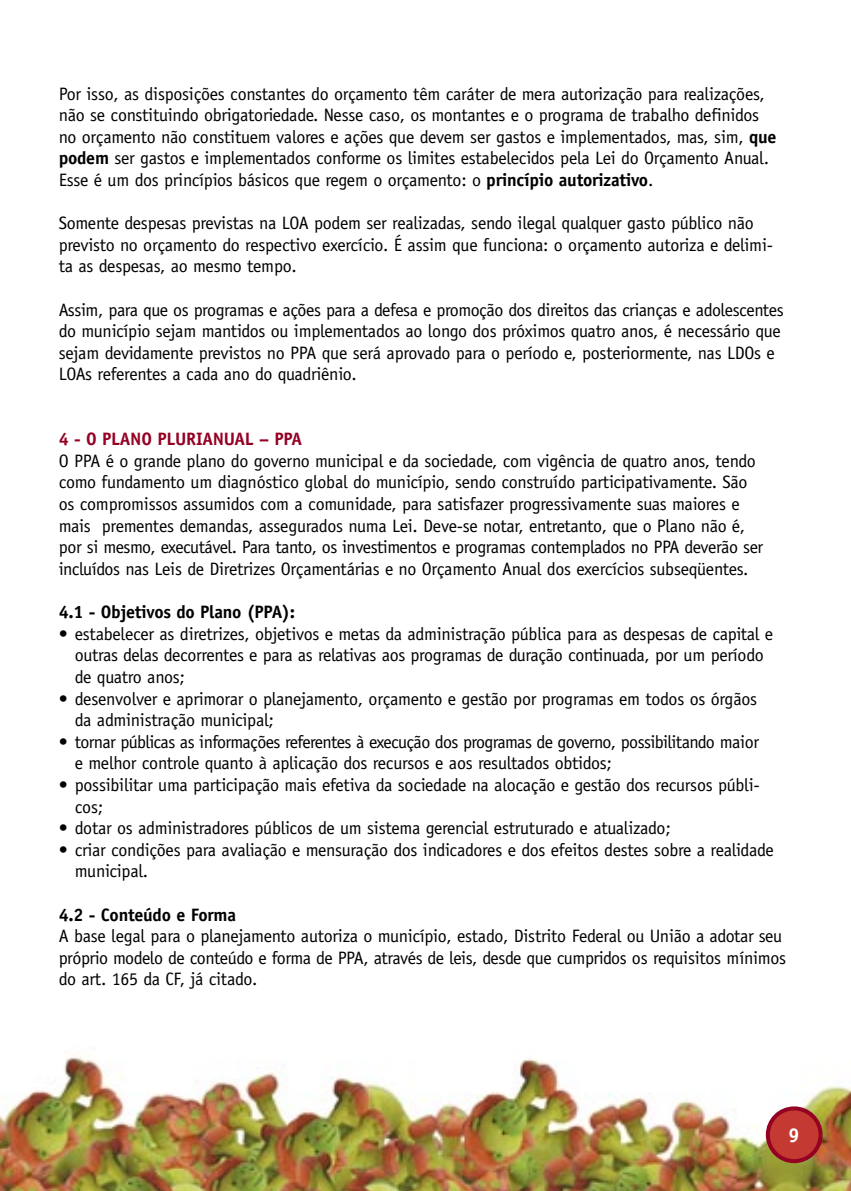
<style>
.page{position:relative;width:851px;height:1191px;background:#fff}
.page>*{position:absolute;margin:0;border:0;box-sizing:border-box;transform-origin:0 0}
.t1{font:700 20px "Officina Sans";color:#fff}
.t2{font:18px/21.6px "Officina Sans";letter-spacing:-.015em;color:#000}
.t3{font:18px/21.6px "Officina Sans";letter-spacing:-.035em;color:#000}
.t4{font:700 18px "Officina Sans";letter-spacing:-.015em;color:#000}
.t5{font:700 18px "Officina Sans";letter-spacing:-.015em;color:#940123}
.s1{font-weight:700}
</style>
<div class="page">
<img style="left:0;top:1057px;width:850px;height:134px">
<div style="left:767px;top:1108px;width:53px;height:53px;background:#c43a32;border-radius:50%"></div>
<div style="left:765px;top:1106px;width:57px;height:57px;border:4px solid #940123;border-radius:50%"></div>
<p class="t2" style="left:59px;top:83px;width:719px">Por isso, as disposições constantes do orçamento têm caráter de mera autorização para realizações, não se constituindo obrigatoriedade. Nesse caso, os montantes e o programa de trabalho definidos no orçamento não constituem valores e ações que devem ser gastos e implementados, mas, sim, <span class="s1">que podem</span> ser gastos e implementados conforme os limites estabelecidos pela Lei do Orçamento Anual.<br>Esse é um dos princípios básicos que regem o orçamento: o <span class="s1">princípio autorizativo</span>.</p>
<p class="t2" style="left:59px;top:212px;width:715px">Somente despesas previstas na LOA podem ser realizadas, sendo ilegal qualquer gasto público não previsto no orçamento do respectivo exercício. É assim que funciona: o orçamento autoriza e delimi&shy;ta as despesas, ao mesmo tempo.</p>
<p class="t2" style="left:59px;top:299px;width:726px">Assim, para que os programas e ações para a defesa e promoção dos direitos das crianças e adolescentes do município sejam mantidos ou implementados ao longo dos próximos quatro anos, é necessário que sejam devidamente previstos no PPA que será aprovado para o período e, posteriormente, nas LDOs e LOAs referentes a cada ano do quadriênio.</p>
<p class="t5" style="left:59px;top:428px;width:245px">4 - O PLANO PLURIANUAL – PPA</p>
<p class="t2" style="left:59px;top:450px;width:706px">O PPA é o grande plano do governo municipal e da sociedade, com vigência de quatro anos, tendo como fundamento um diagnóstico global do município, sendo construído participativamente. São os compromissos assumidos com a comunidade, para satisfazer progressivamente suas maiores e mais prementes demandas, assegurados numa Lei. Deve-se notar, entretanto, que o Plano não é, por si mesmo, executável. Para tanto, os investimentos e programas contemplados no PPA deverão ser incluídos nas Leis de Diretrizes Orçamentárias e no Orçamento Anual dos exercícios subseqüentes.</p>
<p class="t4" style="left:59px;top:601px;width:238px">4.1 - Objetivos do Plano (PPA):</p>
<p class="t2" style="left:75px;top:623px;width:699px;text-indent:-16px">• estabelecer as diretrizes, objetivos e metas da administração pública para as despesas de capital e outras delas decorrentes e para as relativas aos programas de duração continuada, por um período de quatro anos;</p>
<p class="t2" style="left:75px;top:687px;width:683px;text-indent:-16px">• desenvolver e aprimorar o planejamento, orçamento e gestão por programas em todos os órgãos da administração municipal;</p>
<p class="t3" style="left:75px;top:731px;width:685px;text-indent:-16px">• tornar públicas as informações referentes à execução dos programas de governo, possibilitando maior e melhor controle quanto à aplicação dos recursos e aos resultados obtidos;</p>
<p class="t2" style="left:75px;top:774px;width:686px;text-indent:-16px">• possibilitar uma participação mais efetiva da sociedade na alocação e gestão dos recursos públi&shy;cos;</p>
<p class="t2" style="left:59px;top:817px;width:613px">• dotar os administradores públicos de um sistema gerencial estruturado e atualizado;</p>
<p class="t2" style="left:75px;top:839px;width:700px;text-indent:-16px">• criar condições para avaliação e mensuração dos indicadores e dos efeitos destes sobre a realidade municipal.</p>
<p class="t4" style="left:59px;top:903px;width:179px">4.2 - Conteúdo e Forma</p>
<p class="t2" style="left:59px;top:925px;width:728px">A base legal para o planejamento autoriza o município, estado, Distrito Federal ou União a adotar seu próprio modelo de conteúdo e forma de PPA, através de leis, desde que cumpridos os requisitos mínimos do art. 165 da CF, já citado.</p>
<p class="t1" style="left:788px;top:1122px;width:13px">9</p>
</div>
